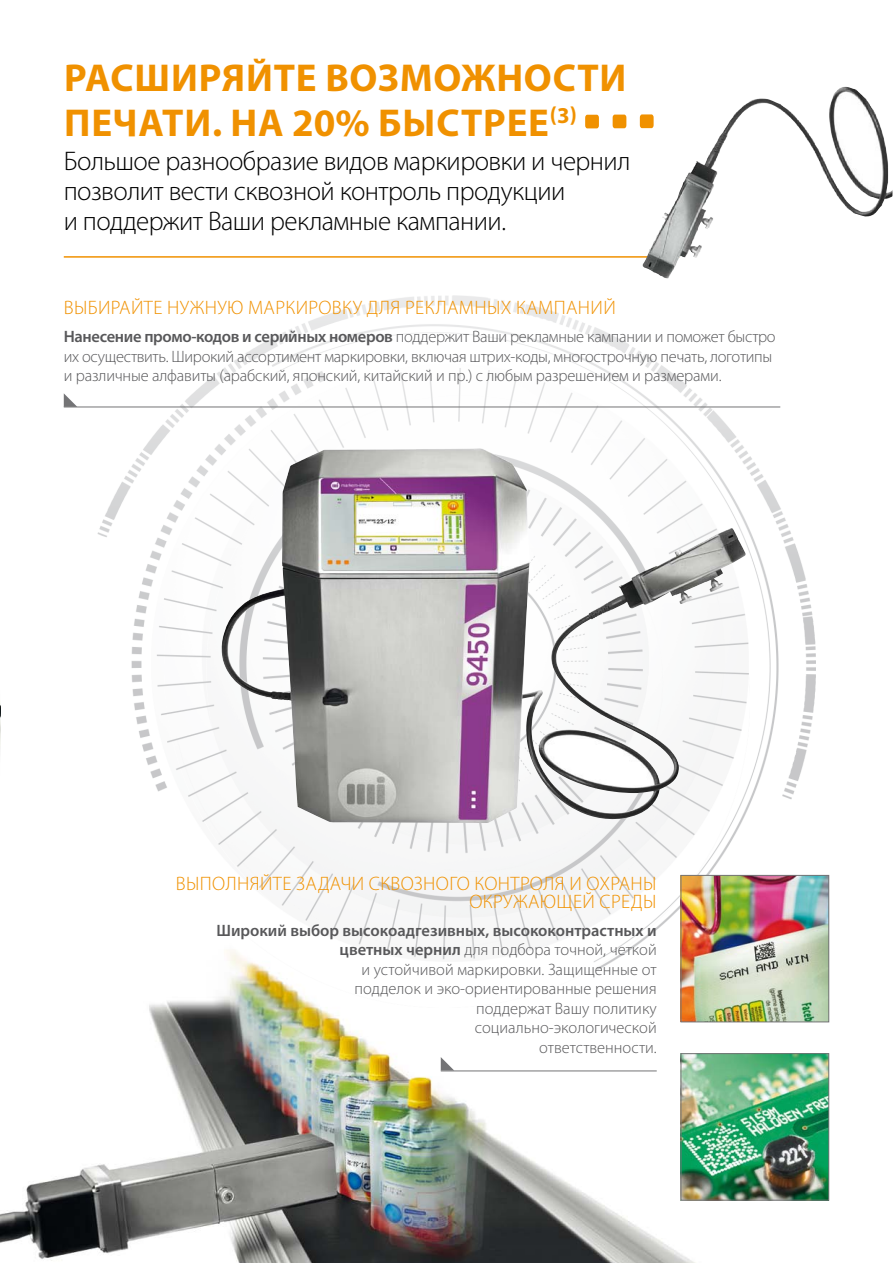
<style>
.page{position:relative;width:893px;height:1263px;background:#fff}
.page>*{position:absolute;margin:0;border:0;box-sizing:border-box;transform-origin:0 0}
.t1{font:700 39px/45px "Myriad Pro";letter-spacing:.02em;color:#f09100}
.t2{font:300 27px/30px "Myriad Pro";letter-spacing:-.02em;color:#000}
.t3{font:300 19.5px/18px "Myriad Pro";letter-spacing:.02em;color:#f09100;text-align:right}
.t4{font:300 16.5px/19.5px "Myriad Pro";letter-spacing:-.01em;color:#58585a}
.s1{font-weight:600}
</style>
<div class="page">
<img style="left:82px;top:114px;width:748px;height:900px">
<svg style="left:585px;top:115px;width:14px;height:13px"></svg>
<svg style="left:613px;top:115px;width:13px;height:13px"></svg>
<svg style="left:640px;top:114px;width:3px;height:14px"></svg>
<hr style="left:64px;top:256px;width:615px;height:2px;background:#f09100">
<hr style="left:64px;top:407px;width:716px;height:1px;background:#747476">
<img style="left:220px;top:449px;width:526px;height:374px">
<img style="left:643px;top:88px;width:235px;height:191px">
<img style="left:0;top:703px;width:1px;height:45px">
<svg style="left:64px;top:393px;width:13px;height:14px"></svg>
<img style="left:0;top:880px;width:707px;height:383px">
<img style="left:682px;top:877px;width:145px;height:143px">
<div style="left:680px;top:875px;width:149px;height:147px;border:1px solid #747476"></div>
<svg style="left:441px;top:1057px;width:13px;height:13px"></svg>
<hr style="left:441px;top:1070px;width:216px;height:1px;background:#747476">
<img style="left:682px;top:1055px;width:145px;height:143px">
<div style="left:680px;top:1053px;width:149px;height:147px;border:1px solid #747476"></div>
<h1 class="t1" style="left:64px;top:56px;width:564px">РАСШИРЯЙТЕ ВОЗМОЖНОСТИ<br>ПЕЧАТИ. НА 20% БЫСТРЕЕ<sup>(3)</sup></h1>
<h2 class="t2" style="left:64px;top:147px;width:568px">Большое разнообразие видов маркировки и чернил позволит вести сквозной контроль продукции<br>и поддержит Ваши рекламные кампании.</h2>
<p class="t3" style="left:64px;top:299px;width:553px">ВЫБИРАЙТЕ НУЖНУЮ МАРКИРОВКУ ДЛЯ РЕКЛАМНЫХ КАМПАНИЙ</p>
<p class="t4" style="left:64px;top:327px;width:713px"><span class="s1">Нанесение промо-кодов и серийных номеров</span> поддержит Ваши рекламные кампании и поможет быстро их осуществить. Широкий ассортимент маркировки, включая штрих-коды, многострочную печать, логотипы и различные алфавиты (арабский, японский, китайский и пр.) с любым разрешением и размерами.</p>
<p class="t3" style="left:176px;top:874px;width:482px">ВЫПОЛНЯЙТЕ ЗАДАЧИ СКВОЗНОГО КОНТРОЛЯ И ОХРАНЫ<br>ОКРУЖАЮЩЕЙ СРЕДЫ</p>
<p class="t4" style="left:216px;top:921px;width:442px;text-align:right"><span class="s1">Широкий выбор высокоадгезивных, высококонтрастных и цветных чернил</span> для подбора точной, четкой<br>и устойчивой маркировки. Защищенные от<br>подделок и эко-ориентированные решения<br>поддержат Вашу политику<br>социально-экологической<br>ответственности.</p>
</div>
